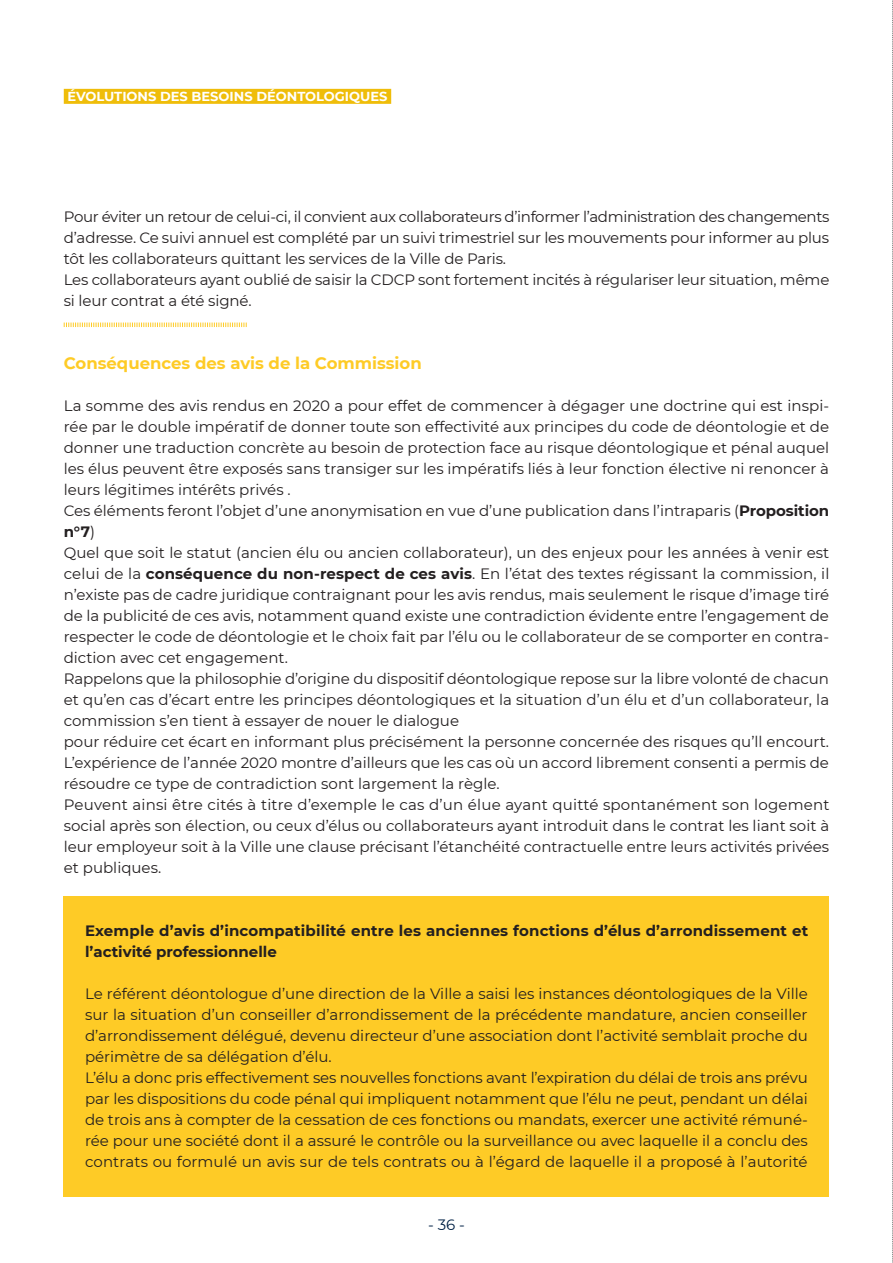
<style>
.page{position:relative;width:893px;height:1263px;background:#fff}
.page>*{position:absolute;margin:0;border:0;box-sizing:border-box;transform-origin:0 0}
.t1{font:700 16.5px "Montserrat";color:#fecb26}
.t2{font:15px/21px "Montserrat";color:#231f20}
.t3{font:700 15px/21px "Montserrat";letter-spacing:.01em;color:#231f20}
.t4{font:15px "Montserrat";color:#002146}
.t5{font:700 13.05px "Montserrat";color:#fff}
.s1{font-weight:700}
</style>
<div class="page">
<div style="left:64px;top:896px;width:765px;height:90px;background:#fecb26"></div>
<div style="left:64px;top:959px;width:765px;height:132px;background:#fecb26"></div>
<div style="left:64px;top:1043px;width:765px;height:153px;background:#fecb26"></div>
<svg style="left:64px;top:323px;width:183px;height:4px"></svg>
<div style="left:64px;top:89px;width:327px;height:15px;background:#efbd0a"></div>
<svg style="left:892px;top:0;width:1px;height:1263px"></svg>
<p class="t5" style="left:67px;top:87px;width:322px">ÉVOLUTIONS DES BESOINS DÉONTOLOGIQUES</p>
<p class="t2" style="left:64px;top:206px;width:767px">Pour éviter un retour de celui-ci, il convient aux collaborateurs d’informer l’administration des changements d’adresse. Ce suivi annuel est complété par un suivi trimestriel sur les mouvements pour informer au plus tôt les collaborateurs quittant les services de la Ville de Paris.<br>Les collaborateurs ayant oublié de saisir la CDCP sont fortement incités à régulariser leur situation, même si leur contrat a été signé.</p>
<p class="t1" style="left:64px;top:351px;width:359px">Conséquences des avis de la Commission</p>
<p class="t2" style="left:64px;top:395px;width:767px">La somme des avis rendus en 2020 a pour effet de commencer à dégager une doctrine qui est inspi&shy;rée par le double impératif de donner toute son effectivité aux principes du code de déontologie et de donner une traduction concrète au besoin de protection face au risque déontologique et pénal auquel les élus peuvent être exposés sans transiger sur les impératifs liés à leur fonction élective ni renoncer à leurs légitimes intérêts privés .<br>Ces éléments feront l’objet d’une anonymisation en vue d’une publication dans l’intraparis (<span class="s1">Proposition n°7</span>)<br>Quel que soit le statut (ancien élu ou ancien collaborateur), un des enjeux pour les années à venir est celui de la <span class="s1">conséquence du non-respect de ces avis</span>. En l’état des textes régissant la commission, il n’existe pas de cadre juridique contraignant pour les avis rendus, mais seulement le risque d’image tiré de la publicité de ces avis, notamment quand existe une contradiction évidente entre l’engagement de respecter le code de déontologie et le choix fait par l’élu ou le collaborateur de se comporter en contra&shy;diction avec cet engagement.<br>Rappelons que la philosophie d’origine du dispositif déontologique repose sur la libre volonté de chacun et qu’en cas d’écart entre les principes déontologiques et la situation d’un élu et d’un collaborateur, la commission s’en tient à essayer de nouer le dialogue<br>pour réduire cet écart en informant plus précisément la personne concernée des risques qu’ll encourt.<br>L’expérience de l’année 2020 montre d’ailleurs que les cas où un accord librement consenti a permis de résoudre ce type de contradiction sont largement la règle.<br>Peuvent ainsi être cités à titre d’exemple le cas d’un élue ayant quitté spontanément son logement social après son élection, ou ceux d’élus ou collaborateurs ayant introduit dans le contrat les liant soit à leur employeur soit à la Ville une clause précisant l’étanchéité contractuelle entre leurs activités privées et publiques.</p>
<p class="t3" style="left:85px;top:919px;width:725px">Exemple d’avis d’incompatibilité entre les anciennes fonctions d’élus d’arrondissement et l’activité professionnelle</p>
<p class="t2" style="left:85px;top:983px;width:724px">Le référent déontologue d’une direction de la Ville a saisi les instances déontologiques de la Ville sur la situation d’un conseiller d’arrondissement de la précédente mandature, ancien conseiller d’arrondissement délégué, devenu directeur d’une association dont l’activité semblait proche du périmètre de sa délégation d’élu.<br>L’élu a donc pris effectivement ses nouvelles fonctions avant l’expiration du délai de trois ans prévu par les dispositions du code pénal qui impliquent notamment que l’élu ne peut, pendant un délai de trois ans à compter de la cessation de ces fonctions ou mandats, exercer une activité rémuné&shy;rée pour une société dont il a assuré le contrôle ou la surveillance ou avec laquelle il a conclu des contrats ou formulé un avis sur de tels contrats ou à l’égard de laquelle il a proposé à l’autorité</p>
<p class="t4" style="left:428px;top:1214px;width:38px">- 36 -</p>
</div>
